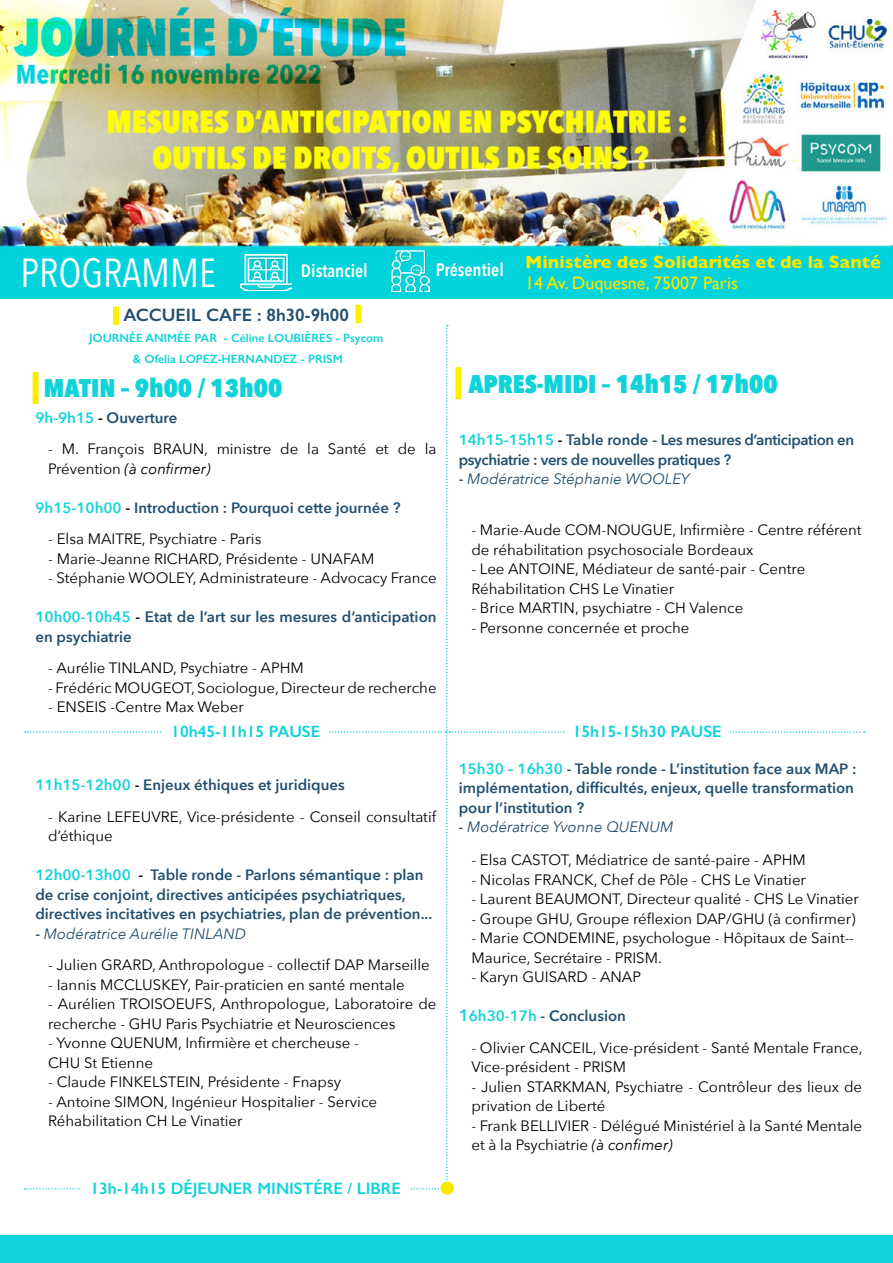
<style>
.page{position:relative;width:893px;height:1263px;background:#fff}
.page>*{position:absolute;margin:0;border:0;box-sizing:border-box;transform-origin:0 0}
.t1{font:40.5px "Avenir Next Condensed";color:#fff}
.t2{font:800 25.5px "Avenir Next Condensed";color:#10d3da}
.t3{font:700 18px "Gill Sans";color:#f9e800}
.t4{font:18px "Gill Sans";color:#f9e800}
.t5{font:600 18px "Gill Sans";color:#224f6f}
.t6{font:600 18px "Avenir Next Condensed";color:#fff}
.t7{font:600 16.5px "Gill Sans";color:#10d3da}
.t8{font:15px/19.5px "Avenir Next";color:#000}
.t9{font:600 15px/19.5px "Avenir Next";color:#224f6f}
.t10{font:600 15px/19.5px "Avenir Next";letter-spacing:-.025em;color:#224f6f}
.t11{font:italic 15px "Avenir Next";color:#224f6f}
.t12{font:600 12px/21px "Gill Sans";color:#10d3da;text-align:center}
.s1{color:#10d3da}
.s2{color:#000}
.s3{font-style:italic}
.s4{font-weight:600;font-style:normal}
.s5{font-size:16.5px;color:#10d3da}
</style>
<div class="page">
<img style="left:0;top:0;width:892px;height:299px">
<div style="left:455px;top:367px;width:6px;height:32px;background:#fe0"></div>
<div style="left:33px;top:372px;width:6px;height:32px;background:#fe0"></div>
<img style="left:241px;top:254px;width:50px;height:36px">
<img style="left:392px;top:251px;width:38px;height:41px">
<div style="left:0;top:1235px;width:893px;height:28px;background:#10d3da"></div>
<div style="left:440px;top:1181px;width:14px;height:14px;background:#f9e800;border-radius:50%"></div>
<div style="left:113px;top:306px;width:6px;height:19px;background:#fe0"></div>
<div style="left:355px;top:305px;width:6px;height:18px;background:#fe0"></div>
<h1 class="t1" style="left:21px;top:249px;width:197px">PROGRAMME</h1>
<p class="t6" style="left:301px;top:260px;width:68px">Distanciel</p>
<p class="t6" style="left:436px;top:259px;width:69px">Présentiel</p>
<p class="t3" style="left:525px;top:251px;width:357px">Ministère des Solidarités et de la Santé</p>
<p class="t4" style="left:525px;top:275px;width:214px">14 Av. Duquesne, 75007 Paris</p>
<p class="t5" style="left:123px;top:305px;width:227px">ACCUEIL CAFE : 8h30-9h00</p>
<p class="t12" style="left:89px;top:327px;width:296px">JOURNÉE ANIMÉE PAR - Céline LOUBIÈRES - Psycom &amp; Ofelia LOPEZ-HERNANDEZ - PRISM</p>
<h2 class="t2" style="left:44px;top:374px;width:240px">MATIN – 9h00 / 13h00</h2>
<p class="t9" style="left:35px;top:409px;width:143px"><span class="s1">9h-9h15</span> <span class="s2">-</span> Ouverture</p>
<p class="t8" style="left:48px;top:440px;width:390px">- M. François BRAUN, ministre de la Santé et de la<br>Prévention <span class="s3">(à confirmer)</span></p>
<p class="t9" style="left:35px;top:499px;width:367px"><span class="s1">9h15-10h00</span> <span class="s2">-</span> Introduction : Pourquoi cette journée ?</p>
<p class="t8" style="left:48px;top:530px;width:215px">- Elsa MAITRE, Psychiatre - Paris</p>
<p class="t8" style="left:48px;top:550px;width:328px">- Marie-Jeanne RICHARD, Présidente - UNAFAM</p>
<p class="t8" style="left:48px;top:569px;width:390px">- Stéphanie WOOLEY, Administrateure - Advocacy France</p>
<p class="t9" style="left:35px;top:608px;width:403px"><span class="s1">10h00-10h45</span> <span class="s2">-</span> Etat de l’art sur les mesures d’anticipation en psychiatrie</p>
<p class="t8" style="left:48px;top:659px;width:257px">- Aurélie TINLAND, Psychiatre - APHM</p>
<p class="t8" style="left:48px;top:679px;width:390px">- Frédéric MOUGEOT, Sociologue, Directeur de recherche</p>
<p class="t8" style="left:48px;top:698px;width:197px">- ENSEIS -Centre Max Weber</p>
<h2 class="t2" style="left:468px;top:369px;width:311px">APRES-MIDI – 14h15 / 17h00</h2>
<p class="t10" style="left:459px;top:432px;width:397px"><span class="s1">14h15-15h15</span> <span class="s2">-</span> Table ronde - Les mesures d’anticipation en psychiatrie : vers de nouvelles pratiques ?</p>
<p class="t11" style="left:459px;top:466px;width:232px"><span class="s4">-</span> Modératrice Stéphanie WOOLEY</p>
<p class="t8" style="left:471px;top:520px;width:391px">- Marie-Aude COM-NOUGUE, Infirmière - Centre référent de réhabilitation psychosociale Bordeaux</p>
<p class="t8" style="left:471px;top:561px;width:335px">- Lee ANTOINE, Médiateur de santé-pair - Centre<br>Réhabilitation CHS Le Vinatier</p>
<p class="t8" style="left:471px;top:600px;width:273px">- Brice MARTIN, psychiatre - CH Valence</p>
<p class="t8" style="left:471px;top:619px;width:219px">- Personne concernée et proche</p>
<p class="t7" style="left:171px;top:723px;width:150px">10h45-11h15 PAUSE</p>
<p class="t7" style="left:573px;top:722px;width:150px">15h15-15h30 PAUSE</p>
<p class="t9" style="left:35px;top:776px;width:311px"><span class="s1">11h15-12h00</span> <span class="s2">-</span> Enjeux éthiques et juridiques</p>
<p class="t8" style="left:48px;top:808px;width:390px">- Karine LEFEUVRE, Vice-présidente - Conseil consultatif d’éthique</p>
<p class="t9" style="left:35px;top:866px;width:398px"><span class="s1">12h00-13h00</span> <span class="s2">-</span> Table ronde - Parlons sémantique : plan de crise conjoint, directives anticipées psychiatriques, directives incitatives en psychiatries, plan de prévention...</p>
<p class="t11" style="left:35px;top:921px;width:212px"><span class="s4">-</span> Modératrice Aurélie TINLAND</p>
<p class="t8" style="left:48px;top:956px;width:383px">- Julien GRARD, Anthropologue - collectif DAP Marseille</p>
<p class="t8" style="left:48px;top:976px;width:358px">- Iannis MCCLUSKEY, Pair-praticien en santé mentale</p>
<p class="t8" style="left:48px;top:995px;width:390px">- Aurélien TROISOEUFS, Anthropologue, Laboratoire de recherche - GHU Paris Psychiatrie et Neurosciences</p>
<p class="t8" style="left:48px;top:1033px;width:312px">- Yvonne QUENUM, Infirmière et chercheuse -<br>CHU St Etienne</p>
<p class="t8" style="left:48px;top:1073px;width:294px">- Claude FINKELSTEIN, Présidente - Fnapsy</p>
<p class="t8" style="left:48px;top:1093px;width:330px">- Antoine SIMON, Ingénieur Hospitalier - Service<br>Réhabilitation CH Le Vinatier</p>
<p class="t7" style="left:91px;top:1179px;width:312px">13h-14h15 DÉJEUNER MINISTÉRE / LIBRE</p>
<p class="t9" style="left:459px;top:760px;width:399px"><span class="s1">15h30 – 16h30</span> - Table ronde - L’institution face aux MAP : implémentation, difficultés, enjeux, quelle transformation pour l’institution ?</p>
<p class="t11" style="left:459px;top:814px;width:216px"><span class="s2">-</span> Modératrice Yvonne QUENUM</p>
<p class="t8" style="left:471px;top:852px;width:336px">- Elsa CASTOT, Médiatrice de santé-paire - APHM</p>
<p class="t8" style="left:471px;top:871px;width:336px">- Nicolas FRANCK, Chef de Pôle - CHS Le Vinatier</p>
<p class="t8" style="left:471px;top:891px;width:389px">- Laurent BEAUMONT, Directeur qualité - CHS Le Vinatier</p>
<p class="t8" style="left:471px;top:908px;width:386px">- Groupe GHU, Groupe réflexion DAP/GHU (à confirmer)</p>
<p class="t8" style="left:471px;top:930px;width:384px">- Marie CONDEMINE, psychologue - Hôpitaux de Saint--<br>Maurice, Secrétaire - PRISM.</p>
<p class="t8" style="left:471px;top:969px;width:171px">- Karyn GUISARD - ANAP</p>
<p class="t9" style="left:459px;top:1008px;width:169px"><span class="s5">1</span><span class="s1">6h30-17h</span> - Conclusion</p>
<p class="t8" style="left:471px;top:1039px;width:393px">- Olivier CANCEIL, Vice-président - Santé Mentale France,<br>Vice-président - PRISM</p>
<p class="t8" style="left:471px;top:1078px;width:392px">- Julien STARKMAN, Psychiatre - Contrôleur des lieux de privation de Liberté</p>
<p class="t8" style="left:471px;top:1115px;width:392px">- Frank BELLIVIER - Délégué Ministériel à la Santé Mentale et à la Psychiatrie <span class="s3">(à confimer)</span></p>
</div>
